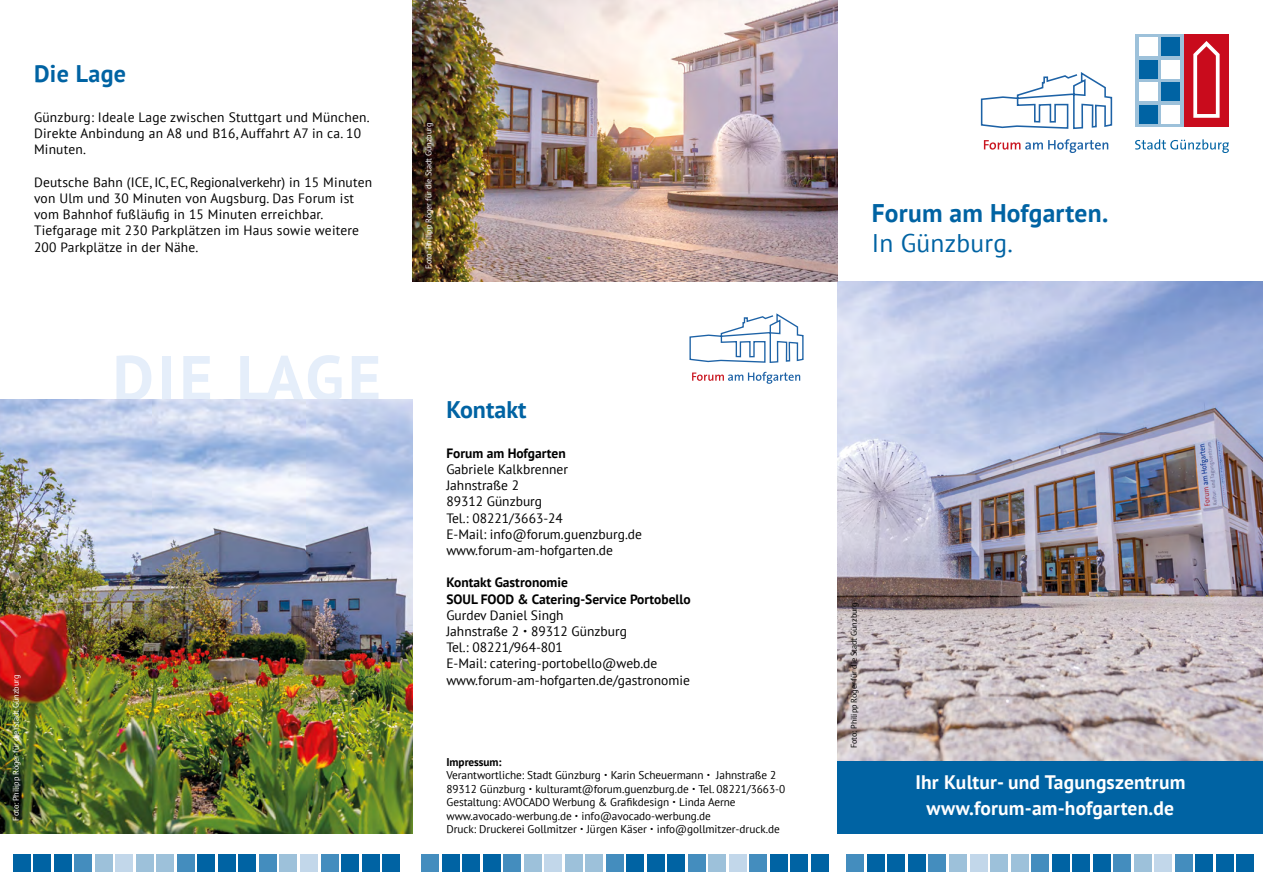
<style>
.page{position:relative;width:1263px;height:893px;background:#fff}
.page>*{position:absolute;margin:0;border:0;box-sizing:border-box;transform-origin:0 0}
.t1{font:700 63.6px "PT Sans";letter-spacing:.06em;color:#e5eefa}
.t2{font:700 25.5px "PT Sans";letter-spacing:.01em;color:#0063a3}
.t3{font:25.5px "PT Sans";letter-spacing:.01em;color:#0063a3}
.t4{font:700 24px "PT Sans";color:#0063a3}
.t5{font:700 19.5px/25.5px "PT Sans";letter-spacing:.01em;color:#fff;text-align:center}
.t6{font:13.5px/16.2px "PT Sans";letter-spacing:.005em;color:#000}
.t7{font:700 13.5px/16.2px "PT Sans";color:#000}
.t8{font:11.25px/13.5px "PT Sans";letter-spacing:-.005em;color:#000}
.t9{font:700 11.25px "PT Sans";letter-spacing:-.005em;color:#000}
.t10{font:8.25px "PT Sans";letter-spacing:-.01em;color:#fff}
.t11{font:8.25px "PT Sans";letter-spacing:-.01em;color:#000}
</style>
<div class="page">
<svg style="left:1135px;top:139px;width:94px;height:14px"></svg>
<div style="left:1135px;top:34px;width:49px;height:93px;background:#9dc1da"></div>
<div style="left:1161px;top:37px;width:19px;height:19px;background:#0063a3"></div>
<div style="left:1139px;top:60px;width:19px;height:18px;background:#0063a3"></div>
<div style="left:1161px;top:82px;width:19px;height:19px;background:#0063a3"></div>
<div style="left:1139px;top:105px;width:19px;height:18px;background:#0063a3"></div>
<div style="left:1161px;top:60px;width:19px;height:18px;background:#fff"></div>
<div style="left:1139px;top:37px;width:19px;height:19px;background:#fff"></div>
<div style="left:1139px;top:82px;width:19px;height:19px;background:#fff"></div>
<div style="left:1161px;top:105px;width:19px;height:18px;background:#fff"></div>
<div style="left:1184px;top:34px;width:45px;height:93px;background:#c90b1c"></div>
<svg style="left:1193px;top:41px;width:26px;height:77px"></svg>
<img style="left:838px;top:281px;width:425px;height:480px">
<div style="left:838px;top:761px;width:425px;height:72px;background:#0063a3"></div>
<img style="left:412px;top:0;width:426px;height:281px">
<img style="left:0;top:400px;width:412px;height:433px">
<svg style="left:984px;top:139px;width:124px;height:14px"></svg>
<svg style="left:981px;top:72px;width:131px;height:58px"></svg>
<div style="left:847px;top:855px;width:17px;height:17px;background:#448dbe"></div>
<div style="left:867px;top:855px;width:17px;height:17px;background:#0063a3"></div>
<div style="left:888px;top:855px;width:17px;height:17px;background:#0063a3"></div>
<div style="left:908px;top:855px;width:17px;height:17px;background:#0063a3"></div>
<div style="left:929px;top:855px;width:17px;height:17px;background:#448dbe"></div>
<div style="left:949px;top:855px;width:17px;height:17px;background:#9dc1da"></div>
<div style="left:970px;top:855px;width:17px;height:17px;background:#c2d7ea"></div>
<div style="left:990px;top:855px;width:17px;height:17px;background:#9dc1da"></div>
<div style="left:1011px;top:855px;width:17px;height:17px;background:#9dc1da"></div>
<div style="left:1031px;top:855px;width:17px;height:17px;background:#448dbe"></div>
<div style="left:1052px;top:855px;width:17px;height:17px;background:#0063a3"></div>
<div style="left:1072px;top:855px;width:18px;height:17px;background:#0063a3"></div>
<div style="left:1093px;top:855px;width:17px;height:17px;background:#0063a3"></div>
<div style="left:1113px;top:855px;width:18px;height:17px;background:#448dbe"></div>
<div style="left:1134px;top:855px;width:17px;height:17px;background:#9dc1da"></div>
<div style="left:1154px;top:855px;width:18px;height:17px;background:#c2d7ea"></div>
<div style="left:1175px;top:855px;width:17px;height:17px;background:#448dbe"></div>
<div style="left:1196px;top:855px;width:17px;height:17px;background:#0063a3"></div>
<div style="left:1216px;top:855px;width:17px;height:17px;background:#0063a3"></div>
<div style="left:1237px;top:855px;width:17px;height:17px;background:#0063a3"></div>
<div style="left:421px;top:855px;width:17px;height:17px;background:#448dbe"></div>
<div style="left:442px;top:855px;width:17px;height:17px;background:#0063a3"></div>
<div style="left:462px;top:855px;width:18px;height:17px;background:#0063a3"></div>
<div style="left:483px;top:855px;width:17px;height:17px;background:#0063a3"></div>
<div style="left:503px;top:855px;width:18px;height:17px;background:#448dbe"></div>
<div style="left:524px;top:855px;width:17px;height:17px;background:#9dc1da"></div>
<div style="left:544px;top:855px;width:18px;height:17px;background:#c2d7ea"></div>
<div style="left:565px;top:855px;width:17px;height:17px;background:#9dc1da"></div>
<div style="left:586px;top:855px;width:17px;height:17px;background:#9dc1da"></div>
<div style="left:606px;top:855px;width:17px;height:17px;background:#448dbe"></div>
<div style="left:627px;top:855px;width:17px;height:17px;background:#0063a3"></div>
<div style="left:647px;top:855px;width:17px;height:17px;background:#0063a3"></div>
<div style="left:668px;top:855px;width:17px;height:17px;background:#0063a3"></div>
<div style="left:688px;top:855px;width:17px;height:17px;background:#448dbe"></div>
<div style="left:709px;top:855px;width:17px;height:17px;background:#9dc1da"></div>
<div style="left:729px;top:855px;width:17px;height:17px;background:#c2d7ea"></div>
<div style="left:750px;top:855px;width:17px;height:17px;background:#448dbe"></div>
<div style="left:770px;top:855px;width:17px;height:17px;background:#0063a3"></div>
<div style="left:791px;top:855px;width:17px;height:17px;background:#0063a3"></div>
<div style="left:811px;top:855px;width:17px;height:17px;background:#0063a3"></div>
<div style="left:13px;top:855px;width:17px;height:17px;background:#0063a3"></div>
<div style="left:34px;top:855px;width:17px;height:17px;background:#0063a3"></div>
<div style="left:54px;top:855px;width:17px;height:17px;background:#0063a3"></div>
<div style="left:75px;top:855px;width:17px;height:17px;background:#448dbe"></div>
<div style="left:95px;top:855px;width:17px;height:17px;background:#9dc1da"></div>
<div style="left:116px;top:855px;width:17px;height:17px;background:#c2d7ea"></div>
<div style="left:136px;top:855px;width:17px;height:17px;background:#9dc1da"></div>
<div style="left:157px;top:855px;width:17px;height:17px;background:#9dc1da"></div>
<div style="left:177px;top:855px;width:17px;height:17px;background:#448dbe"></div>
<div style="left:198px;top:855px;width:17px;height:17px;background:#0063a3"></div>
<div style="left:218px;top:855px;width:17px;height:17px;background:#0063a3"></div>
<div style="left:239px;top:855px;width:17px;height:17px;background:#0063a3"></div>
<div style="left:259px;top:855px;width:17px;height:17px;background:#448dbe"></div>
<div style="left:280px;top:855px;width:17px;height:17px;background:#9dc1da"></div>
<div style="left:300px;top:855px;width:17px;height:17px;background:#c2d7ea"></div>
<div style="left:321px;top:855px;width:17px;height:17px;background:#448dbe"></div>
<div style="left:341px;top:855px;width:18px;height:17px;background:#0063a3"></div>
<div style="left:362px;top:855px;width:17px;height:17px;background:#0063a3"></div>
<div style="left:382px;top:855px;width:18px;height:17px;background:#0063a3"></div>
<svg style="left:692px;top:372px;width:108px;height:12px"></svg>
<svg style="left:689px;top:313px;width:114px;height:50px"></svg>
<h3 class="t4" style="left:34px;top:57px;width:94px">Die Lage</h3>
<p class="t6" style="left:34px;top:109px;width:337px">Günzburg: Ideale Lage zwischen Stuttgart und München.<br>Direkte Anbindung an A8 und B16, Auffahrt A7 in ca. 10<br>Minuten.</p>
<p class="t6" style="left:34px;top:174px;width:340px">Deutsche Bahn (ICE, IC, EC, Regionalverkehr) in 15 Minuten von Ulm und 30 Minuten von Augsburg. Das Forum ist vom Bahnhof fußläufig in 15 Minuten erreichbar.<br>Tiefgarage mit 230 Parkplätzen im Haus sowie weitere 200 Parkplätze in der Nähe.</p>
<h1 class="t1" style="left:113px;top:336px;width:270px">DIE LAGE</h1>
<p class="t10" style="left:11px;top:821px;width:147px;rotate:-90deg">Foto: Philipp Röger für die Stadt Günzburg</p>
<p class="t10" style="left:423px;top:269px;width:147px;rotate:-90deg">Foto: Philipp Röger für die Stadt Günzburg</p>
<h3 class="t4" style="left:446px;top:393px;width:82px">Kontakt</h3>
<p class="t7" style="left:446px;top:445px;width:121px">Forum am Hofgarten</p>
<p class="t6" style="left:446px;top:461px;width:197px">Gabriele Kalkbrenner<br>Jahnstraße 2<br>89312 Günzburg<br>Tel.: 08221/3663-24<br>E-Mail: info@forum.guenzburg.de www.forum-am-hofgarten.de</p>
<p class="t7" style="left:446px;top:574px;width:246px">Kontakt Gastronomie<br>SOUL FOOD &amp; Catering-Service Portobello</p>
<p class="t6" style="left:446px;top:607px;width:245px">Gurdev Daniel Singh<br>Jahnstraße 2 89312 Günzburg<br>Tel.: 08221/964-801<br>E-Mail: catering-portobello@web.de www.forum-am-hofgarten.de/gastronomie</p>
<p class="t9" style="left:446px;top:754px;width:57px">Impressum:</p>
<p class="t8" style="left:446px;top:768px;width:340px">Verantwortliche: Stadt Günzburg Karin Scheuermann Jahnstraße 2<br>89312 Günzburg kulturamt@forum.guenzburg.de Tel. 08221/3663-0<br>Gestaltung: AVOCADO Werbung &amp; Grafikdesign Linda Aerne www.avocado-werbung.de info@avocado-werbung.de<br>Druck: Druckerei Gollmitzer Jürgen Käser info@gollmitzer-druck.de</p>
<h2 class="t2" style="left:872px;top:196px;width:238px">Forum am Hofgarten.</h2>
<h2 class="t3" style="left:872px;top:227px;width:143px">In Günzburg.</h2>
<p class="t11" style="left:848px;top:748px;width:147px;rotate:-90deg">Foto: Philipp Röger für die Stadt Günzburg</p>
<h3 class="t5" style="left:915px;top:769px;width:272px">Ihr Kultur- und Tagungszentrum www.forum-am-hofgarten.de</h3>
</div>
